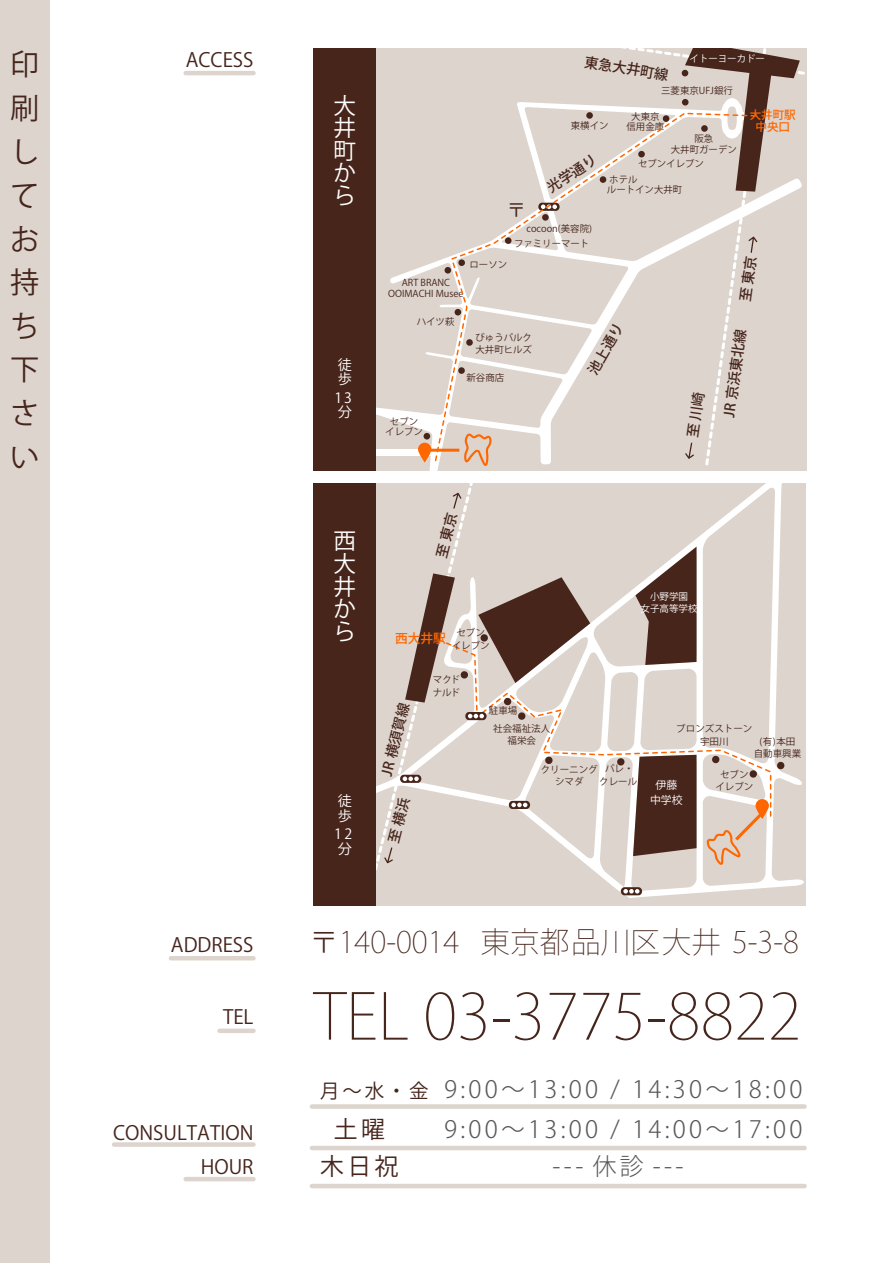
<style>
.page{position:relative;width:893px;height:1263px;background:#fff}
.page>*{position:absolute;margin:0;border:0;box-sizing:border-box;transform-origin:0 0}
.t1{font:200 63px "Koz Go Pro";color:#46251c}
.t2{font:200 29.55px "Koz Go Pro";color:#46251c}
.t3{font:29.25px "Koz Go Pro";color:#46251c}
.t4{font:300 23.85px/40px "Koz Go Pro";letter-spacing:.14em;color:#595757}
.t5{font:23.85px/37.2px "Koz Go Pro";color:#46251c;text-align:center}
.t6{font:22.65px "Shin Go Pro Light 90 ms RKSJ H";color:#fff}
.t7{font:19.5px/34.2px "Koz Go Pro";color:#46251c;text-align:right}
.t8{font:19.2px "Koz Go Pro";color:#46251c}
.t9{font:500 14.1px "Koz Go Pro";color:#46251c}
.t10{font:14.1px/14.1px "Shin Go Pro Regular 90 ms RKSJ H";color:#fff}
.t11{font:500 12.75px "Koz Go Pro";color:#f60}
.t12{font:500 11.55px/12.1px "Koz Go Pro";color:#f60;text-align:center}
.t13{font:10.95px/14.5px "Koz Go Pro";color:#fff;text-align:center}
.t14{font:9.45px/12.6px "Koz Go Pro";color:#46251c;text-align:center}
.t15{font:9.45px/12.6px "Koz Go Pro";color:#fff;text-align:center}
</style>
<div class="page">
<div style="left:0;top:0;width:50px;height:1263px;background:#dcd4cd"></div>
<div style="left:312px;top:1104px;width:492px;height:5px;background:#dcd4cd"></div>
<hr style="left:312px;top:1146px;width:492px;height:4px;background:#dcd4cd">
<hr style="left:312px;top:1184px;width:492px;height:4px;background:#dcd4cd">
<hr style="left:186px;top:71px;width:67px;height:4px;background:#dcd4cd">
<hr style="left:171px;top:956px;width:82px;height:4px;background:#dcd4cd">
<div style="left:114px;top:1142px;width:139px;height:5px;background:#dcd4cd"></div>
<div style="left:220px;top:1028px;width:33px;height:5px;background:#dcd4cd"></div>
<hr style="left:186px;top:1177px;width:67px;height:4px;background:#dcd4cd">
<svg style="left:376px;top:483px;width:428px;height:415px;background:#e0d9d3"></svg>
<svg style="left:635px;top:547px;width:62px;height:87px;background:#7d655d"></svg>
<svg style="left:633px;top:820px;width:64px;height:36px;background:#5b3c33"></svg>
<svg style="left:776px;top:761px;width:9px;height:9px"></svg>
<svg style="left:590px;top:634px;width:182px;height:186px"></svg>
<svg style="left:621px;top:887px;width:21px;height:8px"></svg>
<svg style="left:755px;top:799px;width:14px;height:20px"></svg>
<div style="left:313px;top:483px;width:63px;height:422px;background:#47251b"></div>
<div style="left:346px;top:48px;width:461px;height:423px;background:#dcd4cd"></div>
<svg style="left:376px;top:102px;width:197px;height:369px"></svg>
<svg style="left:424px;top:433px;width:6px;height:6px"></svg>
<div style="left:373px;top:449px;width:60px;height:7px;background:#fff"></div>
<div style="left:313px;top:48px;width:63px;height:423px;background:#47251b"></div>
<svg style="left:418px;top:443px;width:13px;height:19px"></svg>
<hr style="left:428px;top:449px;width:31px;height:3px;background:#f60">
<svg style="left:464px;top:464px;width:28px;height:2px"></svg>
<svg style="left:706px;top:808px;width:61px;height:57px;background:#e0c7b5"></svg>
<svg style="left:433px;top:112px;width:140px;height:352px"></svg>
<svg style="left:573px;top:48px;width:232px;height:418px"></svg>
<svg style="left:376px;top:483px;width:214px;height:390px;background:#cdc2bb"></svg>
<h3 class="t3" style="left:10px;top:46px;width:31px">印</h3>
<h3 class="t7" style="left:186px;top:43px;width:69px">ACCESS</h3>
<h3 class="t9" style="left:586px;top:53px;width:86px;rotate:9deg">東急大井町線</h3>
<p class="t15" style="left:690px;top:53px;width:77px">イトーヨーカドー</p>
<h3 class="t3" style="left:10px;top:89px;width:31px">刷</h3>
<h3 class="t3" style="left:10px;top:133px;width:31px">し</h3>
<h3 class="t3" style="left:10px;top:176px;width:31px">て</h3>
<h3 class="t6" style="left:333px;top:92px;width:24px">大</h3>
<h3 class="t6" style="left:333px;top:115px;width:24px">井</h3>
<h3 class="t6" style="left:333px;top:138px;width:24px">町</h3>
<h3 class="t6" style="left:333px;top:160px;width:24px">か</h3>
<h3 class="t6" style="left:333px;top:183px;width:24px">ら</h3>
<h3 class="t8" style="left:507px;top:198px;width:21px">〒</h3>
<p class="t14" style="left:571px;top:119px;width:39px">東横イン</p>
<p class="t14" style="left:661px;top:85px;width:73px">三菱東京UFJ銀行</p>
<p class="t14" style="left:626px;top:112px;width:39px;line-height:10.4px">大東京信用金庫</p>
<h3 class="t9" style="left:543px;top:182px;width:58px;rotate:-34deg">光学通り</h3>
<p class="t14" style="left:671px;top:134px;width:67px;line-height:10.4px">阪急<br>大井町ガーデン</p>
<p class="t14" style="left:638px;top:158px;width:67px">セブンイレブン</p>
<p class="t14" style="left:607px;top:175px;width:77px;line-height:10.4px;text-align:left">ホテル<br>ルートイン大井町</p>
<p class="t12" style="left:750px;top:109px;width:48px">大井町駅中央口</p>
<h3 class="t3" style="left:10px;top:220px;width:31px">お</h3>
<p class="t14" style="left:526px;top:223px;width:67px">cocoon(美容院)</p>
<p class="t14" style="left:514px;top:237px;width:77px">ファミリーマート</p>
<h3 class="t3" style="left:10px;top:264px;width:31px">持</h3>
<h3 class="t3" style="left:10px;top:307px;width:31px">ち</h3>
<h3 class="t3" style="left:10px;top:351px;width:31px">下</h3>
<h3 class="t3" style="left:10px;top:394px;width:31px">さ</h3>
<h3 class="t10" style="left:338px;top:358px;width:16px">徒歩</h3>
<h3 class="t10" style="left:334px;top:391px;width:19px">13分</h3>
<p class="t14" style="left:469px;top:259px;width:39px">ローソン</p>
<p class="t14" style="left:388px;top:278px;width:77px;line-height:10.4px">ART BRANC<br>OOIMACHI Musee</p>
<p class="t14" style="left:417px;top:315px;width:39px">ハイツ萩</p>
<p class="t14" style="left:475px;top:332px;width:58px;line-height:11.2px;text-align:left">びゅうパルク大井町ヒルズ</p>
<p class="t14" style="left:466px;top:372px;width:39px">新谷商店</p>
<p class="t14" style="left:385px;top:417px;width:39px;line-height:10.4px">セブンイレブン</p>
<h3 class="t9" style="left:584px;top:369px;width:58px;rotate:-60deg">池上通り</h3>
<h3 class="t9" style="left:720px;top:415px;width:164px;rotate:-82deg">JR 京浜東北線　　至 東京</h3>
<h3 class="t3" style="left:10px;top:438px;width:31px">い</h3>
<h3 class="t6" style="left:333px;top:528px;width:24px">西</h3>
<h3 class="t6" style="left:333px;top:551px;width:24px">大</h3>
<h3 class="t6" style="left:333px;top:574px;width:24px">井</h3>
<h3 class="t6" style="left:333px;top:596px;width:24px">か</h3>
<p class="t15" style="left:641px;top:590px;width:59px">小野学園<br>女子高等学校</p>
<h3 class="t6" style="left:333px;top:619px;width:24px">ら</h3>
<p class="t14" style="left:456px;top:627px;width:30px">セブン</p>
<h3 class="t11" style="left:395px;top:630px;width:52px">西大井駅</h3>
<p class="t14" style="left:452px;top:640px;width:40px">イレブン</p>
<p class="t14" style="left:433px;top:673px;width:29px;text-align:left">マクドナルド</p>
<h3 class="t10" style="left:338px;top:794px;width:16px">徒歩</h3>
<h3 class="t10" style="left:334px;top:827px;width:19px">12分</h3>
<h3 class="t9" style="left:378px;top:773px;width:76px;rotate:-76deg">JR 横須賀線</h3>
<p class="t14" style="left:489px;top:704px;width:30px">駐車場</p>
<p class="t14" style="left:493px;top:722px;width:59px">社会福祉法人福栄会</p>
<p class="t14" style="left:541px;top:763px;width:59px">クリーニングシマダ</p>
<p class="t14" style="left:599px;top:762px;width:40px">パレ・クレール</p>
<p class="t14" style="left:676px;top:723px;width:78px">ブロンズストーン宇田川</p>
<p class="t14" style="left:754px;top:735px;width:49px">(有)本田自動車興業</p>
<p class="t13" style="left:650px;top:778px;width:34px">伊藤中学校</p>
<p class="t14" style="left:715px;top:768px;width:40px">セブンイレブン</p>
<h3 class="t7" style="left:171px;top:928px;width:84px">ADDRESS</h3>
<h2 class="t2" style="left:309px;top:923px;width:491px">〒140-0014 東京都品川区大井 5-3-8</h2>
<h3 class="t7" style="left:223px;top:1000px;width:32px">TEL</h3>
<h3 class="t7" style="left:113px;top:1116px;width:142px">CONSULTATION<br>HOUR</h3>
<h1 class="t1" style="left:314px;top:975px;width:489px">TEL 03-3775-8822</h1>
<h3 class="t4" style="left:444px;top:1069px;width:360px">9:00～13:00 / 14:30～18:00<br>9:00～13:00 / 14:00～17:00</h3>
<h3 class="t4" style="left:553px;top:1146px;width:133px">--- 休診 ---</h3>
<h3 class="t7" style="left:320px;top:1074px;width:110px">月～水・金</h3>
<h3 class="t5" style="left:320px;top:1111px;width:80px">土曜木日祝</h3>
</div>
